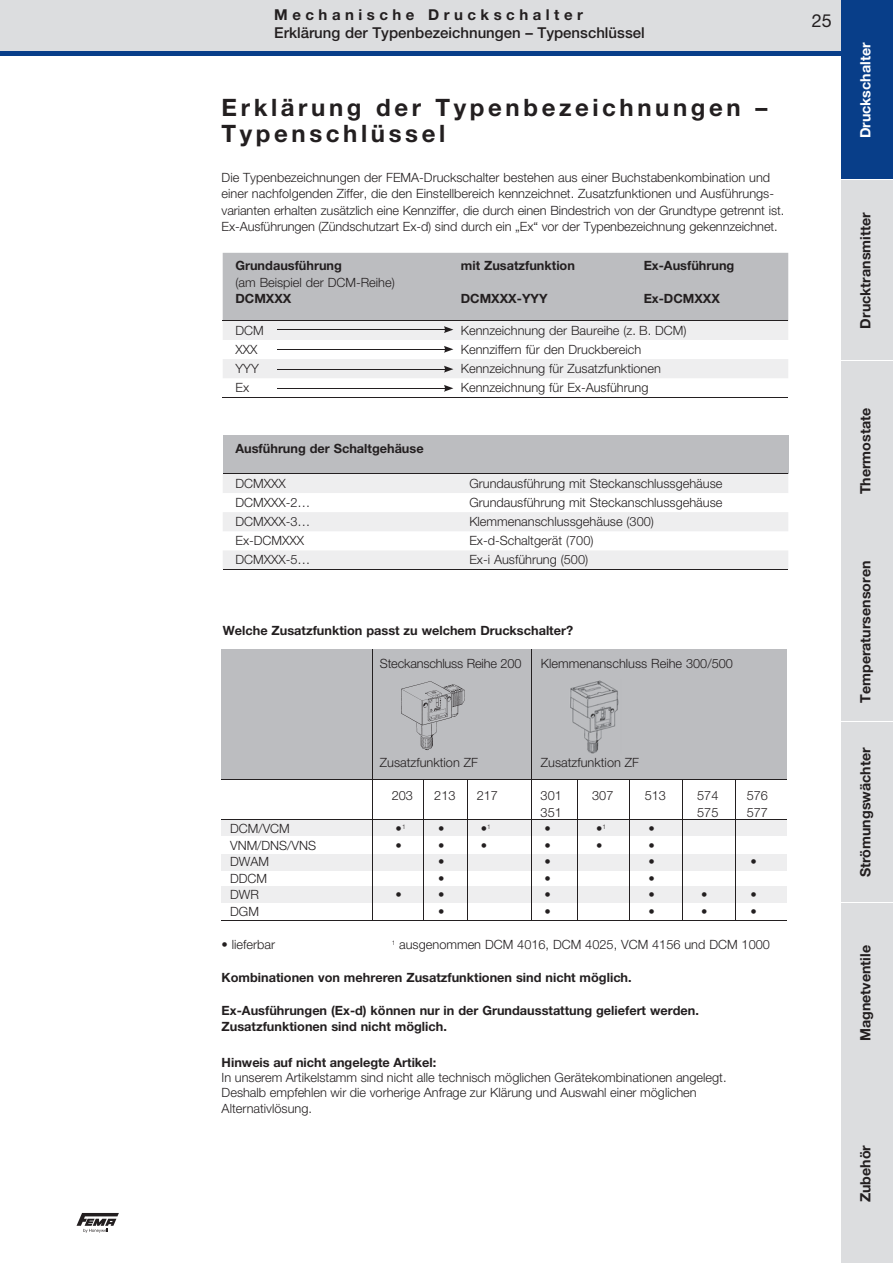
<style>
.page{position:relative;width:893px;height:1263px;background:#fff}
.page>*{position:absolute;margin:0;border:0;box-sizing:border-box;transform-origin:0 0}
.t1{font:700 24px/25.5px "Helvetica Neue LT Pro";letter-spacing:.15em;color:#231f20}
.t2{font:18px "Helvetica Neue LT Pro";color:#231f20}
.t3{font:500 15px "Helvetica Neue LT Pro";color:#231f20}
.t4{font:700 15px "Helvetica Neue LT Pro";letter-spacing:.3em;color:#231f20}
.t5{font:700 14.25px "Helvetica Neue LT Pro";color:#231f20}
.t6{font:700 14.25px "Helvetica Neue LT Pro";color:#fff}
.t7{font:300 12.75px/16.5px "Helvetica Neue LT Pro";color:#231f20}
.t8{font:700 12.75px/16.5px "Helvetica Neue LT Pro";color:#231f20}
</style>
<div class="page">
<div style="left:222px;top:819px;width:565px;height:17px;background:#eeeeef"></div>
<div style="left:222px;top:854px;width:565px;height:17px;background:#eeeeef"></div>
<div style="left:222px;top:887px;width:565px;height:16px;background:#eeeeef"></div>
<div style="left:0;top:0;width:842px;height:51px;background:#dcdddf"></div>
<div style="left:221px;top:649px;width:566px;height:130px;background:#bcbdc0"></div>
<img style="left:401px;top:681px;width:64px;height:69px">
<img style="left:570px;top:680px;width:49px;height:74px">
<hr style="left:221px;top:779px;width:566px;height:1px;background:#231f20">
<hr style="left:221px;top:819px;width:566px;height:1px;background:#231f20">
<hr style="left:221px;top:920px;width:566px;height:1px;background:#231f20">
<hr style="left:373px;top:649px;width:1px;height:270px;background:#231f20">
<hr style="left:423px;top:779px;width:1px;height:140px;background:#231f20">
<hr style="left:467px;top:779px;width:1px;height:140px;background:#231f20">
<hr style="left:577px;top:779px;width:1px;height:142px;background:#231f20">
<hr style="left:629px;top:779px;width:1px;height:142px;background:#231f20">
<hr style="left:682px;top:779px;width:1px;height:142px;background:#231f20">
<hr style="left:735px;top:779px;width:1px;height:142px;background:#231f20">
<hr style="left:531px;top:649px;width:1px;height:272px;background:#231f20">
<div style="left:842px;top:0;width:51px;height:180px;background:#083e89"></div>
<div style="left:842px;top:180px;width:51px;height:181px;background:#dcdddf"></div>
<hr style="left:842px;top:360px;width:51px;height:2px;background:#fff">
<div style="left:842px;top:361px;width:51px;height:180px;background:#dcdddf"></div>
<div style="left:842px;top:542px;width:51px;height:180px;background:#dcdddf"></div>
<div style="left:842px;top:722px;width:51px;height:181px;background:#dcdddf"></div>
<hr style="left:842px;top:902px;width:51px;height:2px;background:#fff">
<div style="left:842px;top:903px;width:51px;height:180px;background:#dcdddf"></div>
<div style="left:842px;top:1084px;width:51px;height:179px;background:#dcdddf"></div>
<hr style="left:0;top:51px;width:842px;height:4px;background:#083e89">
<hr style="left:223px;top:397px;width:225px;height:1px;background:#231f20">
<hr style="left:448px;top:397px;width:179px;height:1px;background:#231f20">
<hr style="left:627px;top:397px;width:161px;height:1px;background:#231f20">
<svg style="left:223px;top:253px;width:565px;height:125px"></svg>
<hr style="left:277px;top:388px;width:169px;height:1px;background:#231f20">
<svg style="left:444px;top:385px;width:9px;height:7px"></svg>
<div style="left:223px;top:436px;width:565px;height:38px;background:#bcbdc0"></div>
<svg style="left:223px;top:474px;width:565px;height:95px;fill:#eeeeef"></svg>
<hr style="left:223px;top:473px;width:234px;height:1px;background:#231f20">
<hr style="left:457px;top:473px;width:331px;height:1px;background:#231f20">
<hr style="left:223px;top:569px;width:234px;height:1px;background:#231f20">
<hr style="left:457px;top:569px;width:331px;height:1px;background:#231f20">
<svg style="left:77px;top:1213px;width:42px;height:20px"></svg>
<p class="t4" style="left:274px;top:5px;width:310px">Mechanische Druckschalter</p>
<p class="t3" style="left:274px;top:24px;width:372px">Erklärung der Typenbezeichnungen – Typenschlüssel</p>
<h1 class="t1" style="left:222px;top:94px;width:547px">Erklärung der Typenbezeichnungen –<br>Typenschlüssel</h1>
<p class="t7" style="left:222px;top:168px;width:564px">Die Typenbezeichnungen der FEMA-Druckschalter bestehen aus einer Buchstabenkombination und einer nachfolgenden Ziffer, die den Einstellbereich kennzeichnet. Zusatzfunktionen und Ausführungs&shy;varianten erhalten zusätzlich eine Kennziffer, die durch einen Bindestrich von der Grundtype getrennt ist.<br>Ex-Ausführungen (Zündschutzart Ex-d) sind durch ein „Ex“ vor der Typenbezeichnung gekennzeichnet.</p>
<p class="t8" style="left:235px;top:257px;width:108px">Grundausführung</p>
<p class="t7" style="left:235px;top:274px;width:161px">(am Beispiel der DCM-Reihe)</p>
<p class="t8" style="left:235px;top:290px;width:57px">DCMXXX</p>
<p class="t8" style="left:461px;top:257px;width:116px">mit Zusatzfunktion</p>
<p class="t8" style="left:461px;top:290px;width:88px">DCMXXX-YYY</p>
<p class="t8" style="left:644px;top:257px;width:92px">Ex-Ausführung</p>
<p class="t8" style="left:644px;top:290px;width:78px">Ex-DCMXXX</p>
<p class="t7" style="left:235px;top:322px;width:30px">DCM</p>
<p class="t7" style="left:461px;top:322px;width:227px">Kennzeichnung der Baureihe (z. B. DCM)</p>
<p class="t7" style="left:235px;top:341px;width:23px">XXX</p>
<p class="t7" style="left:461px;top:341px;width:182px">Kennziffern für den Druckbereich</p>
<p class="t7" style="left:235px;top:360px;width:25px">YYY</p>
<p class="t7" style="left:461px;top:360px;width:202px">Kennzeichnung für Zusatzfunktionen</p>
<p class="t7" style="left:235px;top:379px;width:15px">Ex</p>
<p class="t7" style="left:461px;top:379px;width:189px">Kennzeichnung für Ex-Ausführung</p>
<p class="t8" style="left:235px;top:440px;width:190px">Ausführung der Schaltgehäuse</p>
<p class="t7" style="left:235px;top:475px;width:52px">DCMXXX</p>
<p class="t7" style="left:469px;top:475px;width:255px">Grundausführung mit Steckanschlussgehäuse</p>
<p class="t7" style="left:235px;top:494px;width:76px">DCMXXX-2…</p>
<p class="t7" style="left:469px;top:494px;width:255px">Grundausführung mit Steckanschlussgehäuse</p>
<p class="t7" style="left:235px;top:513px;width:76px">DCMXXX-3…</p>
<p class="t7" style="left:469px;top:513px;width:186px">Klemmenanschlussgehäuse (300)</p>
<p class="t7" style="left:235px;top:532px;width:70px">Ex-DCMXXX</p>
<p class="t7" style="left:469px;top:532px;width:126px">Ex-d-Schaltgerät (700)</p>
<p class="t7" style="left:235px;top:551px;width:76px">DCMXXX-5…</p>
<p class="t7" style="left:469px;top:551px;width:120px">Ex-i Ausführung (500)</p>
<p class="t8" style="left:223px;top:622px;width:352px">Welche Zusatzfunktion passt zu welchem Druckschalter?</p>
<p class="t7" style="left:380px;top:655px;width:143px">Steckanschluss Reihe 200</p>
<p class="t7" style="left:541px;top:655px;width:194px">Klemmenanschluss Reihe 300/500</p>
<p class="t7" style="left:380px;top:754px;width:100px">Zusatzfunktion ZF</p>
<p class="t7" style="left:541px;top:754px;width:100px">Zusatzfunktion ZF</p>
<p class="t7" style="left:392px;top:787px;width:23px">203</p>
<p class="t7" style="left:434px;top:787px;width:23px">213</p>
<p class="t7" style="left:477px;top:787px;width:23px">217</p>
<p class="t7" style="left:541px;top:787px;width:23px">301</p>
<p class="t7" style="left:592px;top:787px;width:23px">307</p>
<p class="t7" style="left:645px;top:787px;width:23px">513</p>
<p class="t7" style="left:697px;top:787px;width:23px">574</p>
<p class="t7" style="left:747px;top:787px;width:23px">576</p>
<p class="t7" style="left:541px;top:804px;width:23px">351</p>
<p class="t7" style="left:697px;top:804px;width:23px">575</p>
<p class="t7" style="left:747px;top:804px;width:23px">577</p>
<p class="t7" style="left:230px;top:820px;width:61px">DCM/VCM</p>
<p class="t7" style="left:396px;top:820px;width:11px">•<sup>1</sup></p>
<p class="t7" style="left:438px;top:820px;width:8px">•</p>
<p class="t7" style="left:481px;top:820px;width:11px">•<sup>1</sup></p>
<p class="t7" style="left:544px;top:820px;width:8px">•</p>
<p class="t7" style="left:596px;top:820px;width:11px">•<sup>1</sup></p>
<p class="t7" style="left:649px;top:820px;width:8px">•</p>
<p class="t7" style="left:230px;top:837px;width:87px">VNM/DNS/VNS</p>
<p class="t7" style="left:396px;top:837px;width:8px">•</p>
<p class="t7" style="left:438px;top:837px;width:8px">•</p>
<p class="t7" style="left:481px;top:837px;width:8px">•</p>
<p class="t7" style="left:544px;top:837px;width:8px">•</p>
<p class="t7" style="left:596px;top:837px;width:8px">•</p>
<p class="t7" style="left:649px;top:837px;width:8px">•</p>
<p class="t7" style="left:230px;top:853px;width:40px">DWAM</p>
<p class="t7" style="left:438px;top:853px;width:8px">•</p>
<p class="t7" style="left:544px;top:853px;width:8px">•</p>
<p class="t7" style="left:649px;top:853px;width:8px">•</p>
<p class="t7" style="left:751px;top:853px;width:8px">•</p>
<p class="t7" style="left:230px;top:870px;width:39px">DDCM</p>
<p class="t7" style="left:438px;top:870px;width:8px">•</p>
<p class="t7" style="left:544px;top:870px;width:8px">•</p>
<p class="t7" style="left:649px;top:870px;width:8px">•</p>
<p class="t7" style="left:230px;top:886px;width:30px">DWR</p>
<p class="t7" style="left:396px;top:886px;width:8px">•</p>
<p class="t7" style="left:438px;top:886px;width:8px">•</p>
<p class="t7" style="left:544px;top:886px;width:8px">•</p>
<p class="t7" style="left:649px;top:886px;width:8px">•</p>
<p class="t7" style="left:701px;top:886px;width:8px">•</p>
<p class="t7" style="left:751px;top:886px;width:8px">•</p>
<p class="t7" style="left:230px;top:903px;width:30px">DGM</p>
<p class="t7" style="left:438px;top:903px;width:8px">•</p>
<p class="t7" style="left:544px;top:903px;width:8px">•</p>
<p class="t7" style="left:649px;top:903px;width:8px">•</p>
<p class="t7" style="left:701px;top:903px;width:8px">•</p>
<p class="t7" style="left:751px;top:903px;width:8px">•</p>
<p class="t7" style="left:222px;top:936px;width:55px">• lieferbar</p>
<p class="t7" style="left:392px;top:936px;width:380px"><sup>1</sup> ausgenommen DCM 4016, DCM 4025, VCM 4156 und DCM 1000</p>
<p class="t8" style="left:222px;top:969px;width:412px">Kombinationen von mehreren Zusatzfunktionen sind nicht möglich.</p>
<p class="t8" style="left:222px;top:1002px;width:479px">Ex-Ausführungen (Ex-d) können nur in der Grundausstattung geliefert werden.<br>Zusatzfunktionen sind nicht möglich.</p>
<p class="t8" style="left:222px;top:1053px;width:216px">Hinweis auf nicht angelegte Artikel:</p>
<p class="t7" style="left:222px;top:1069px;width:506px;line-height:15.3px">In unserem Artikelstamm sind nicht alle technisch möglichen Gerätekombinationen angelegt.<br>Deshalb empfehlen wir die vorherige Anfrage zur Klärung und Auswahl einer möglichen<br>Alternativlösung.</p>
<h2 class="t2" style="left:812px;top:10px;width:22px">25</h2>
<p class="t6" style="left:856px;top:138px;width:97px;rotate:-90deg">Druckschalter</p>
<p class="t5" style="left:856px;top:329px;width:118px;rotate:-90deg">Drucktransmitter</p>
<p class="t5" style="left:856px;top:494px;width:88px;rotate:-90deg">Thermostate</p>
<p class="t5" style="left:856px;top:703px;width:144px;rotate:-90deg">Temperatursensoren</p>
<p class="t5" style="left:856px;top:877px;width:131px;rotate:-90deg">Strömungswächter</p>
<p class="t5" style="left:856px;top:1041px;width:98px;rotate:-90deg">Magnetventile</p>
<p class="t5" style="left:856px;top:1202px;width:59px;rotate:-90deg">Zubehör</p>
</div>
